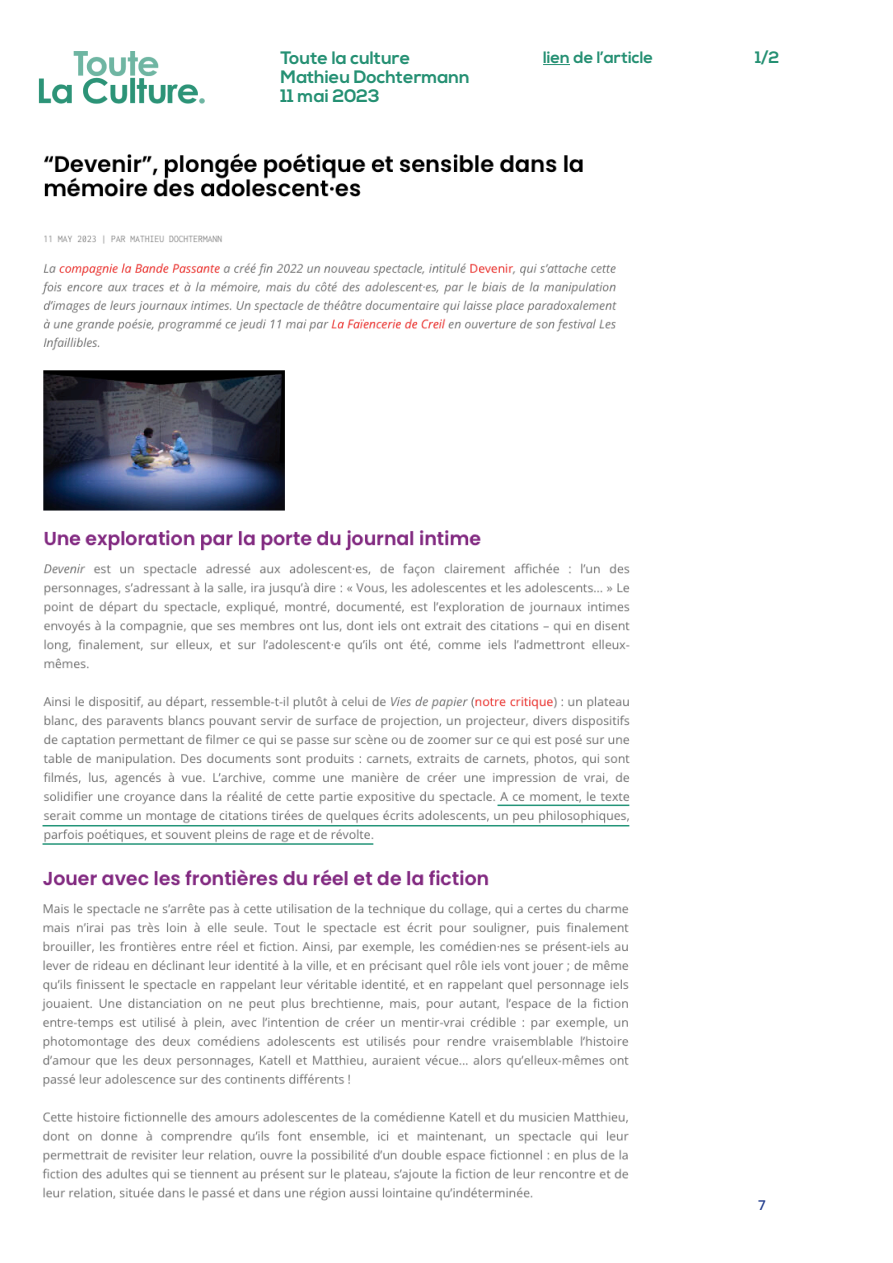
<style>
.page{position:relative;width:893px;height:1263px;background:#fff}
.page>*{position:absolute;margin:0;border:0;box-sizing:border-box;transform-origin:0 0}
.element_dans_la_marge{font:700 18px "Nexa";color:#259073}
.element_dans_la_marge-2{font:700 16.5px "Nexa";color:#259073}
.element_dans_la_marge-3{font:600 13.5px "Open Sans";color:#253f8e}
</style>
<div class="page">
<img style="left:38px;top:52px;width:167px;height:52px">
<img style="left:41px;top:153px;width:576px;height:358px">
<img style="left:42px;top:530px;width:588px;height:315px">
<img style="left:41px;top:869px;width:588px;height:332px">
<svg style="left:543px;top:64px;width:27px;height:1px"></svg>
<hr style="left:43px;top:825px;width:586px;height:1px;background:#249579">
<hr style="left:497px;top:804px;width:132px;height:2px;background:#249579">
<hr style="left:43px;top:843px;width:330px;height:2px;background:#249579">
<p class="element_dans_la_marge" style="left:281px;top:48px;width:131px">Toute la culture</p>
<p class="element_dans_la_marge" style="left:281px;top:67px;width:191px">Mathieu Dochtermann</p>
<p class="element_dans_la_marge" style="left:281px;top:85px;width:101px">11 mai 2023</p>
<p class="element_dans_la_marge-2" style="left:543px;top:48px;width:112px">lien de l’article</p>
<p class="element_dans_la_marge-2" style="left:755px;top:48px;width:26px">1/2</p>
<p class="element_dans_la_marge-3" style="left:758px;top:1195px;width:9px">7</p>
</div>
